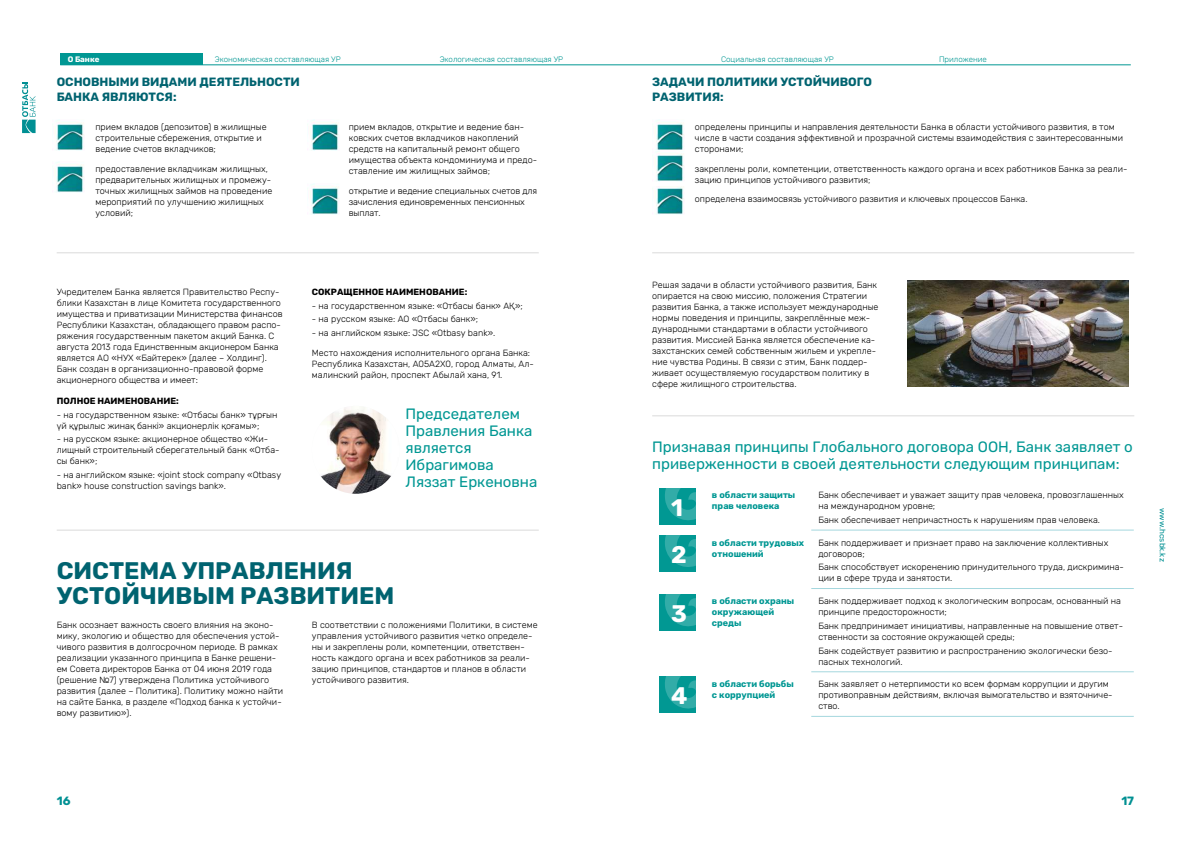
<style>
.page{position:relative;width:1191px;height:842px;background:#fff}
.page>*{position:absolute;margin:0;border:0;box-sizing:border-box;transform-origin:0 0}
.t1{font:700 24px/25px "Rubik";color:#006370}
.t2{font:700 24px/46.8px "Rubik";color:#fff}
.t3{font:15px/17px "Rubik";color:#009793}
.t4{font:700 12px/14.4px "Rubik";color:#006370}
.t5{font:700 12px "Rubik";color:#009093}
.t6{font:700 12px "Rubik";color:#009092}
.t7{font:300 9px/11px "Rubik";color:#000}
.t8{font:700 9px/11px "Rubik";color:#009793}
.t9{font:700 9px "Rubik";color:#000}
.t10{font:8px "Rubik";color:#009093}
.t11{font:300 7.9px "Rubik";color:#009793}
.t12{font:700 7.9px "Rubik";color:#fff}
</style>
<div class="page">
<svg style="left:22px;top:82px;width:14px;height:51px"></svg>
<div style="left:60px;top:53px;width:143px;height:12px;background:#009793"></div>
<hr style="left:60px;top:65px;width:1070px;height:1px;background:#029793">
<img style="left:56px;top:119px;width:28px;height:32px">
<img style="left:656px;top:119px;width:28px;height:32px">
<img style="left:311px;top:119px;width:28px;height:32px">
<img style="left:56px;top:161px;width:28px;height:32px">
<img style="left:656px;top:186px;width:28px;height:29px">
<img style="left:656px;top:151px;width:28px;height:31px">
<img style="left:311px;top:183px;width:28px;height:32px">
<hr style="left:57px;top:252px;width:482px;height:1px;background:#dadada">
<hr style="left:652px;top:252px;width:482px;height:1px;background:#dadada">
<hr style="left:652px;top:415px;width:482px;height:1px;background:#dadada">
<hr style="left:57px;top:530px;width:482px;height:1px;background:#dadada">
<img style="left:312px;top:406px;width:88px;height:88px;border-radius:44px">
<hr style="left:811px;top:530px;width:322px;height:1px;background:#a4d7de">
<hr style="left:811px;top:588px;width:322px;height:1px;background:#a4d7de">
<hr style="left:811px;top:671px;width:322px;height:1px;background:#a4d7de">
<hr style="left:811px;top:716px;width:322px;height:1px;background:#a4d7de">
<img style="left:907px;top:281px;width:221px;height:106px">
<div style="left:659px;top:488px;width:36px;height:37px;background:#019893"></div>
<svg style="left:665px;top:488px;width:30px;height:33px"></svg>
<div style="left:659px;top:535px;width:36px;height:36px;background:#019893"></div>
<svg style="left:665px;top:535px;width:30px;height:32px"></svg>
<div style="left:659px;top:594px;width:36px;height:37px;background:#019893"></div>
<svg style="left:665px;top:594px;width:30px;height:33px"></svg>
<div style="left:659px;top:676px;width:36px;height:37px;background:#019893"></div>
<svg style="left:665px;top:676px;width:30px;height:33px"></svg>
<p class="t12" style="left:68px;top:55px;width:33px">О Банке</p>
<p class="t11" style="left:215px;top:55px;width:127px">Экономическая составляющая УР</p>
<p class="t11" style="left:440px;top:55px;width:125px">Экологическая составляющая УР</p>
<p class="t11" style="left:721px;top:55px;width:114px">Социальная составляющая УР</p>
<p class="t11" style="left:939px;top:55px;width:49px">Приложение</p>
<h3 class="t4" style="left:57px;top:75px;width:245px">ОСНОВНЫМИ ВИДАМИ ДЕЯТЕЛЬНОСТИ<br>БАНКА ЯВЛЯЮТСЯ:</h3>
<h3 class="t4" style="left:652px;top:75px;width:221px">ЗАДАЧИ ПОЛИТИКИ УСТОЙЧИВОГО<br>РАЗВИТИЯ:</h3>
<p class="t7" style="left:349px;top:122px;width:190px">прием вкладов, открытие и ведение бан&shy;ковских счетов вкладчиков накоплений средств на капитальный ремонт общего имущества объекта кондоминиума и предо&shy;ставление им жилищных займов;</p>
<p class="t7" style="left:349px;top:185px;width:190px">открытие и ведение специальных счетов для зачисления единовременных пенсионных выплат.</p>
<p class="t7" style="left:95px;top:122px;width:173px">прием вкладов (депозитов) в жилищные строительные сбережения, открытие и ведение счетов вкладчиков;</p>
<p class="t7" style="left:95px;top:163px;width:178px">предоставление вкладчикам жилищных, предварительных жилищных и промежу&shy;точных жилищных займов на проведение мероприятий по улучшению жилищных условий;</p>
<p class="t7" style="left:695px;top:122px;width:430px">определены принципы и направления деятельности Банка в области устойчивого развития, в том числе в части создания эффективной и прозрачной системы взаимодействия с заинтересованными сторонами;</p>
<p class="t7" style="left:695px;top:163px;width:434px">закреплены роли, компетенции, ответственность каждого органа и всех работников Банка за реали&shy;зацию принципов устойчивого развития;</p>
<p class="t7" style="left:695px;top:194px;width:334px">определена взаимосвязь устойчивого развития и ключевых процессов Банка.</p>
<p class="t7" style="left:57px;top:286px;width:227px">Учредителем Банка является Правительство Респу&shy;блики Казахстан в лице Комитета государственного имущества и приватизации Министерства финансов Республики Казахстан, обладающего правом распо&shy;ряжения государственным пакетом акций Банка. С августа 2013 года Единственным акционером Банка является АО «НУХ «Байтерек» (далее – Холдинг).<br>Банк создан в организационно-правовой форме акционерного общества и имеет:</p>
<p class="t9" style="left:57px;top:395px;width:124px">ПОЛНОЕ НАИМЕНОВАНИЕ:</p>
<p class="t7" style="left:57px;top:409px;width:222px">- на государственном языке: «Отбасы банк» тұрғын үй құрылыс жинақ банкi» акционерлiк қоғамы»;</p>
<p class="t7" style="left:57px;top:434px;width:224px">- на русском языке: акционерное общество «Жи&shy;лищный строительный сберегательный банк «Отба&shy;сы банк»;</p>
<p class="t7" style="left:57px;top:470px;width:226px">- на английском языке: «joint stock company «Otbasy bank» house construction savings bank».</p>
<p class="t9" style="left:312px;top:286px;width:157px">СОКРАЩЕННОЕ НАИМЕНОВАНИЕ:</p>
<p class="t7" style="left:312px;top:300px;width:212px">- на государственном языке: «Отбасы банк» АҚ»;</p>
<p class="t7" style="left:312px;top:314px;width:168px">- на русском языке: АО «Отбасы банк»;</p>
<p class="t7" style="left:312px;top:324px;width:220px;line-height:19.5px">- на английском языке: JSC «Otbasy bank».<br>Место нахождения исполнительного органа Банка:</p>
<p class="t7" style="left:312px;top:358px;width:223px">Республика Казахстан, A05A2X0, город Алматы, Ал&shy;малинский район, проспект Абылай хана, 91.</p>
<h2 class="t3" style="left:405px;top:406px;width:133px">Председателем<br>Правления Банка является<br>Ибрагимова<br>Ляззат Еркеновна</h2>
<h1 class="t1" style="left:57px;top:558px;width:339px">СИСТЕМА УПРАВЛЕНИЯ<br>УСТОЙЧИВЫМ РАЗВИТИЕМ</h1>
<p class="t7" style="left:312px;top:619px;width:227px">В соответствии с положениями Политики, в системе управления устойчивого развития четко определе&shy;ны и закреплены роли, компетенции, ответствен&shy;ность каждого органа и всех работников за реали&shy;зацию принципов, стандартов и планов в области устойчивого развития.</p>
<p class="t7" style="left:57px;top:619px;width:228px">Банк осознает важность своего влияния на эконо&shy;мику, экологию и общество для обеспечения устой&shy;чивого развития в долгосрочном периоде. В рамках реализации указанного принципа в Банке решени&shy;ем Совета директоров Банка от 04 июня 2019 года (решение №7) утверждена Политика устойчивого развития (далее – Политика). Политику можно найти на сайте Банка, в разделе «Подход банка к устойчи&shy;вому развитию»).</p>
<p class="t7" style="left:652px;top:279px;width:228px">Решая задачи в области устойчивого развития, Банк опирается на свою миссию, положения Стратегии развития Банка, а также использует международные нормы поведения и принципы, закреплённые меж&shy;дународными стандартами в области устойчивого развития. Миссией Банка является обеспечение ка&shy;захстанских семей собственным жильем и укрепле&shy;ние чувства Родины. В связи с этим, Банк поддер&shy;живает осуществляемую государством политику в сфере жилищного строительства.</p>
<h2 class="t3" style="left:652px;top:439px;width:482px">Признавая принципы Глобального договора ООН, Банк заявляет о приверженности в своей деятельности следующим принципам:</h2>
<p class="t8" style="left:712px;top:490px;width:85px">в области защиты прав человека</p>
<p class="t7" style="left:818px;top:490px;width:307px">Банк обеспечивает и уважает защиту прав человека, провозглашенных на международном уровне;</p>
<p class="t7" style="left:818px;top:515px;width:283px">Банк обеспечивает непричастность к нарушениям прав человека.</p>
<p class="t8" style="left:712px;top:537px;width:94px">в области трудовых отношений</p>
<p class="t7" style="left:818px;top:537px;width:291px">Банк поддерживает и признает право на заключение коллективных договоров;</p>
<p class="t7" style="left:818px;top:562px;width:307px">Банк способствует искоренению принудительного труда, дискримина&shy;ции в сфере труда и занятости.</p>
<p class="t8" style="left:712px;top:596px;width:84px">в области охраны окружающей среды</p>
<p class="t7" style="left:818px;top:596px;width:304px">Банк поддерживает подход к экологическим вопросам, основанный на принципе предосторожности;</p>
<h1 class="t2" style="left:671px;top:485px;width:17px">1<br>2</h1>
<h1 class="t2" style="left:671px;top:591px;width:17px">3</h1>
<p class="t7" style="left:818px;top:620px;width:306px">Банк предпринимает инициативы, направленные на повышение ответ&shy;ственности за состояние окружающей среды;</p>
<p class="t7" style="left:818px;top:645px;width:296px">Банк содействует развитию и распространению экологически безо&shy;пасных технологий.</p>
<h1 class="t2" style="left:671px;top:673px;width:18px">4</h1>
<p class="t8" style="left:712px;top:679px;width:83px">в области борьбы с коррупцией</p>
<p class="t7" style="left:818px;top:679px;width:296px">Банк заявляет о нетерпимости ко всем формам коррупции и другим противоправным действиям, включая вымогательство и взяточниче&shy;ство.</p>
<p class="t10" style="left:1167px;top:508px;width:55px;rotate:90deg">www.hcsbk.kz</p>
<h3 class="t5" style="left:57px;top:793px;width:15px">16</h3>
<h3 class="t6" style="left:1121px;top:793px;width:14px">17</h3>
</div>
